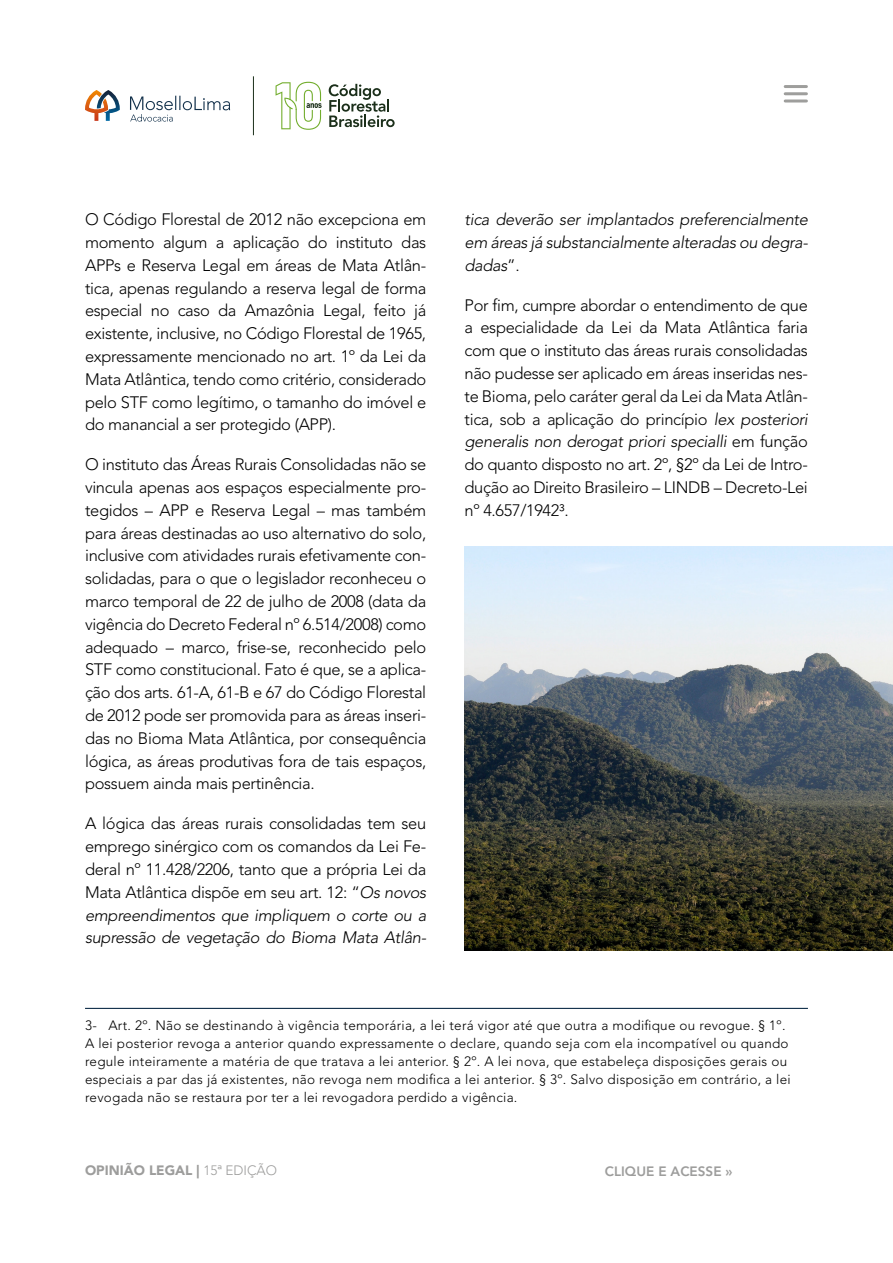
<style>
.page{position:relative;width:893px;height:1263px;background:#fff}
.page>*{position:absolute;margin:0;border:0;box-sizing:border-box;transform-origin:0 0}
.t1{font:300 16.5px/22.8px "Avenir LT Std";letter-spacing:-.02em;color:#000;text-align:justify}
.t2{font:italic 300 16.5px/22.8px "Avenir LT Std";letter-spacing:-.02em;color:#000;text-align:justify}
.t3{font:300 13.5px/18px "Avenir LT Std";letter-spacing:.02em;color:#000}
.t4{font:900 13.5px "Avenir LT Std";color:#9d9d9c}
.t5{font:800 13.5px "Avenir LT Std";color:#9d9d9c}
.s1{font-style:italic}
.s2{font-style:normal}
.s3{font-weight:300}
</style>
<div class="page">
<hr style="left:785px;top:85px;width:21px;height:3px;background:#9e9e9c">
<hr style="left:785px;top:92px;width:21px;height:3px;background:#9e9e9c">
<hr style="left:785px;top:99px;width:21px;height:3px;background:#9e9e9c">
<hr style="left:85px;top:1008px;width:723px;height:1px;background:#12304a">
<svg style="left:130px;top:96px;width:100px;height:26px"></svg>
<svg style="left:85px;top:90px;width:35px;height:31px"></svg>
<svg style="left:329px;top:84px;width:66px;height:43px"></svg>
<svg style="left:276px;top:82px;width:46px;height:48px"></svg>
<hr style="left:253px;top:76px;width:1px;height:59px;background:#1b2f1a">
<img style="left:465px;top:546px;width:428px;height:404px">
<p class="t1" style="left:85px;top:208px;width:343px">O Código Florestal de 2012 não excepciona em momento algum a aplicação do instituto das APPs e Reserva Legal em áreas de Mata Atlân&shy;tica, apenas regulando a reserva legal de forma especial no caso da Amazônia Legal, feito já existente, inclusive, no Código Florestal de 1965, expressamente mencionado no art. 1º da Lei da Mata Atlântica, tendo como critério, considerado pelo STF como legítimo, o tamanho do imóvel e do manancial a ser protegido (APP).</p>
<p class="t1" style="left:85px;top:453px;width:343px">O instituto das Áreas Rurais Consolidadas não se vincula apenas aos espaços especialmente pro&shy;tegidos – APP e Reserva Legal – mas também para áreas destinadas ao uso alternativo do solo, inclusive com atividades rurais efetivamente con&shy;solidadas, para o que o legislador reconheceu o marco temporal de 22 de julho de 2008 (data da vigência do Decreto Federal nº 6.514/2008) como adequado – marco, frise-se, reconhecido pelo STF como constitucional. Fato é que, se a aplica&shy;ção dos arts. 61-A, 61-B e 67 do Código Florestal de 2012 pode ser promovida para as áreas inseri&shy;das no Bioma Mata Atlântica, por consequência lógica, as áreas produtivas fora de tais espaços, possuem ainda mais pertinência.</p>
<p class="t1" style="left:85px;top:812px;width:343px">A lógica das áreas rurais consolidadas tem seu emprego sinérgico com os comandos da Lei Fe&shy;deral nº 11.428/2206, tanto que a própria Lei da Mata Atlântica dispõe em seu art. 12: “<span class="s1">Os novos empreendimentos que impliquem o corte ou a supressão de vegetação do Bioma Mata Atlân-</span></p>
<p class="t2" style="left:465px;top:208px;width:345px">tica deverão ser implantados preferencialmente em áreas já substancialmente alteradas ou degra&shy;dadas<span class="s2">”.</span></p>
<p class="t1" style="left:465px;top:294px;width:345px">Por fim, cumpre abordar o entendimento de que a especialidade da Lei da Mata Atlântica faria com que o instituto das áreas rurais consolidadas não pudesse ser aplicado em áreas inseridas nes&shy;te Bioma, pelo caráter geral da Lei da Mata Atlân&shy;tica, sob a aplicação do princípio <span class="s1">lex posteriori generalis non derogat priori specialli</span> em função do quanto disposto no art. 2º, §2º da Lei de Intro&shy;dução ao Direito Brasileiro – LINDB – Decreto-Lei nº 4.657/19423.</p>
<p class="t3" style="left:85px;top:1017px;width:707px">3- Art. 2º. Não se destinando à vigência temporária, a lei terá vigor até que outra a modifique ou revogue. § 1º.<br>A lei posterior revoga a anterior quando expressamente o declare, quando seja com ela incompatível ou quando regule inteiramente a matéria de que tratava a lei anterior. § 2º. A lei nova, que estabeleça disposições gerais ou especiais a par das já existentes, não revoga nem modifica a lei anterior. § 3º. Salvo disposição em contrário, a lei revogada não se restaura por ter a lei revogadora perdido a vigência.</p>
<p class="t4" style="left:85px;top:1162px;width:194px">OPINIÃO LEGAL | <span class="s3">15a EDIÇÃO</span></p>
<p class="t5" style="left:605px;top:1164px;width:129px">CLIQUE E ACESSE »</p>
</div>
